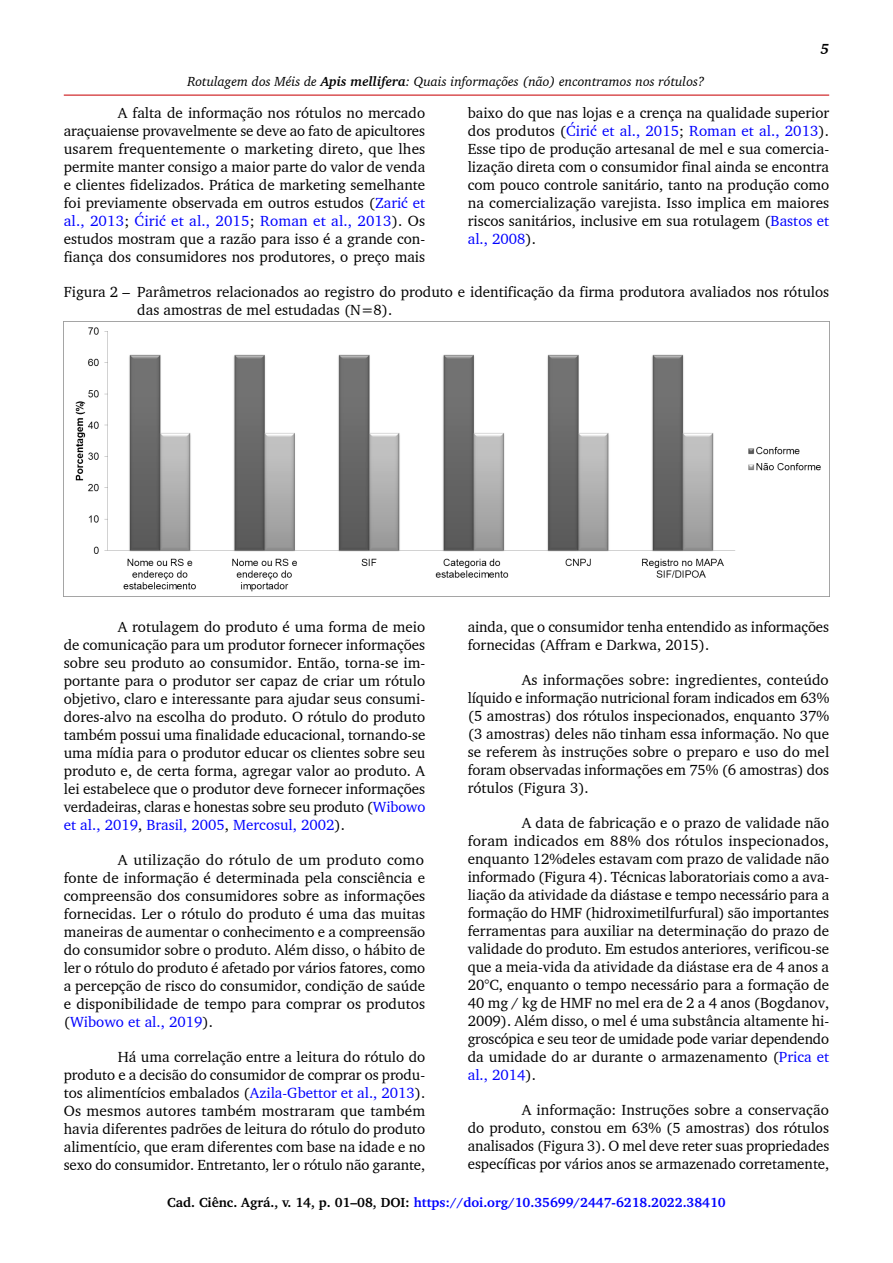
<style>
.page{position:relative;width:893px;height:1263px;background:#fff}
.page>*{position:absolute;margin:0;border:0;box-sizing:border-box;transform-origin:0 0}
.t1{font:15px/18px "Charter BT";color:#000;text-align:justify}
.t2{font:italic 700 15px "Charter BT";color:#000}
.t3{font:700 13.5px "Charter BT";color:#00f}
.t4{font:italic 13.5px "Charter BT";color:#000}
.s1{font-weight:700}
.s2{color:#00f}
.s3{color:#000}
</style>
<div class="page">
<hr style="left:64px;top:95px;width:765px;height:1px;background:#cd171a">
<img style="left:64px;top:327px;width:765px;height:270px">
<p class="t4" style="left:188px;top:72px;width:519px">Rotulagem dos Méis de <span class="s1">Apis mellifera</span>: Quais informações (não) encontramos nos rótulos?</p>
<p class="t2" style="left:820px;top:40px;width:10px">5</p>
<p class="t1" style="left:64px;top:103px;width:363px;text-indent:54px">A falta de informação nos rótulos no mercado araçuaiense provavelmente se deve ao fato de apicultores usarem frequentemente o marketing direto, que lhes permite manter consigo a maior parte do valor de venda e clientes fidelizados. Prática de marketing semelhante foi previamente observada em outros estudos (<span class="s2">Zarić et al., 2013</span>; <span class="s2">Ćirić et al., 2015</span>; <span class="s2">Roman et al., 2013</span>). Os estudos mostram que a razão para isso é a grande con&shy;fiança dos consumidores nos produtores, o preço mais</p>
<p class="t1" style="left:468px;top:103px;width:363px">baixo do que nas lojas e a crença na qualidade superior dos produtos (<span class="s2">Ćirić et al., 2015</span>; <span class="s2">Roman et al., 2013</span>).<br>Esse tipo de produção artesanal de mel e sua comercia&shy;lização direta com o consumidor final ainda se encontra com pouco controle sanitário, tanto na produção como na comercialização varejista. Isso implica em maiores riscos sanitários, inclusive em sua rotulagem (<span class="s2">Bastos et al., 2008</span>).</p>
<p class="t1" style="left:137px;top:282px;width:693px;text-indent:-74px">Figura 2 – Parâmetros relacionados ao registro do produto e identificação da firma produtora avaliados nos rótulos das amostras de mel estudadas (N=8).</p>
<p class="t1" style="left:64px;top:617px;width:363px;text-indent:54px">A rotulagem do produto é uma forma de meio de comunicação para um produtor fornecer informações sobre seu produto ao consumidor. Então, torna-se im&shy;portante para o produtor ser capaz de criar um rótulo objetivo, claro e interessante para ajudar seus consumi&shy;dores-alvo na escolha do produto. O rótulo do produto também possui uma finalidade educacional, tornando-se uma mídia para o produtor educar os clientes sobre seu produto e, de certa forma, agregar valor ao produto. A lei estabelece que o produtor deve fornecer informações verdadeiras, claras e honestas sobre seu produto (<span class="s2">Wibowo et al., 2019</span>, <span class="s2">Brasil, 2005</span>, <span class="s2">Mercosul, 2002</span>).</p>
<p class="t1" style="left:64px;top:850px;width:363px;text-indent:54px">A utilização do rótulo de um produto como fonte de informação é determinada pela consciência e compreensão dos consumidores sobre as informações fornecidas. Ler o rótulo do produto é uma das muitas maneiras de aumentar o conhecimento e a compreensão do consumidor sobre o produto. Além disso, o hábito de ler o rótulo do produto é afetado por vários fatores, como a percepção de risco do consumidor, condição de saúde e disponibilidade de tempo para comprar os produtos (<span class="s2">Wibowo et al., 2019</span>).</p>
<p class="t1" style="left:64px;top:1047px;width:363px;text-indent:54px">Há uma correlação entre a leitura do rótulo do produto e a decisão do consumidor de comprar os produ&shy;tos alimentícios embalados (<span class="s2">Azila-Gbettor et al., 2013</span>).<br>Os mesmos autores também mostraram que também havia diferentes padrões de leitura do rótulo do produto alimentício, que eram diferentes com base na idade e no sexo do consumidor. Entretanto, ler o rótulo não garante,</p>
<p class="t1" style="left:468px;top:617px;width:363px">ainda, que o consumidor tenha entendido as informações fornecidas (Affram e Darkwa, 2015).</p>
<p class="t1" style="left:468px;top:670px;width:363px;text-indent:54px">As informações sobre: ingredientes, conteúdo líquido e informação nutricional foram indicados em 63% (5 amostras) dos rótulos inspecionados, enquanto 37% (3 amostras) deles não tinham essa informação. No que se referem às instruções sobre o preparo e uso do mel foram observadas informações em 75% (6 amostras) dos rótulos (Figura 3).</p>
<p class="t1" style="left:468px;top:813px;width:363px;text-indent:54px">A data de fabricação e o prazo de validade não foram indicados em 88% dos rótulos inspecionados, enquanto 12%deles estavam com prazo de validade não informado (Figura 4). Técnicas laboratoriais como a ava&shy;liação da atividade da diástase e tempo necessário para a formação do HMF (hidroximetilfurfural) são importantes ferramentas para auxiliar na determinação do prazo de validade do produto. Em estudos anteriores, verificou-se que a meia-vida da atividade da diástase era de 4 anos a 20°C, enquanto o tempo necessário para a formação de 40 mg / kg de HMF no mel era de 2 a 4 anos (Bogdanov, 2009). Além disso, o mel é uma substância altamente hi&shy;groscópica e seu teor de umidade pode variar dependendo da umidade do ar durante o armazenamento (<span class="s2">Prica et al., 2014</span>).</p>
<p class="t1" style="left:468px;top:1100px;width:363px;text-indent:54px">A informação: Instruções sobre a conservação do produto, constou em 63% (5 amostras) dos rótulos analisados (Figura 3). O mel deve reter suas propriedades específicas por vários anos se armazenado corretamente,</p>
<p class="t3" style="left:167px;top:1194px;width:560px"><span class="s3">Cad. Ciênc. Agrá., v. 14, p. 01–08, DOI:</span> https://doi.org/10.35699/2447-6218.2022.38410</p>
</div>
